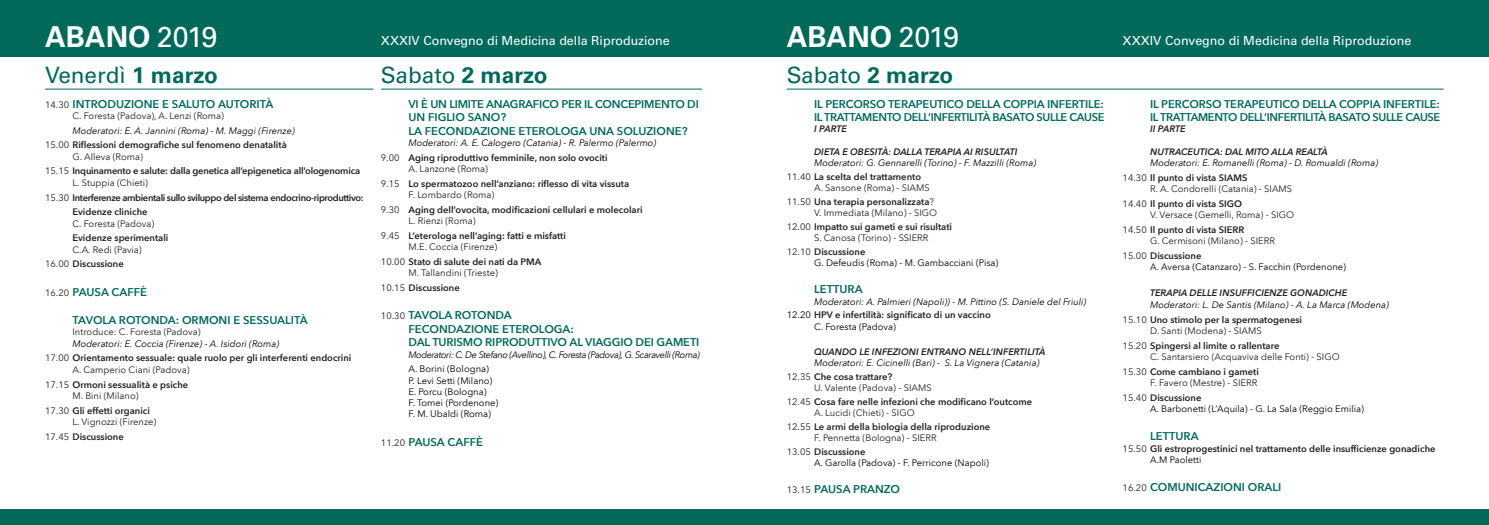
<style>
.page{position:relative;width:1489px;height:525px;background:#fff}
.page>*{position:absolute;margin:0;border:0;box-sizing:border-box;transform-origin:0 0}
.t1{font:700 28.75px "Univers LT Std";color:#fff}
.t2{font:22.5px "Univers LT Std";color:#00695c}
.t3{font:12.5px "Univers LT Std";color:#fff}
.t4{font:600 11.25px/13.5px "Avenir Next LT Pro";letter-spacing:-.01em;color:#00695c}
.t5{font:600 11.25px/13.5px "Avenir Next LT Pro";letter-spacing:-.03em;color:#00695c}
.t6{font:600 9.38px/11.2px "Avenir Next LT Pro";color:#231f20}
.t7{font:9.38px/11.2px "Avenir Next LT Pro";color:#231f20}
.t8{font:italic 9.38px/11.2px "Avenir Next LT Pro";color:#000}
.t9{font:9.38px/11.2px "Avenir Next LT Pro";color:#000}
.t10{font:600 9.38px/11.2px "Avenir Next LT Pro";letter-spacing:-.02em;color:#231f20}
.t11{font:600 9.38px "Avenir Next LT Pro";letter-spacing:-.04em;color:#231f20}
.t12{font:italic 9.38px "Avenir Next LT Pro";letter-spacing:-.04em;color:#000}
.t13{font:italic 600 9.38px "Avenir Next LT Pro";color:#231f20}
.s1{font-weight:400}
.s2{font-weight:700}
.s3{font-weight:400;font-size:9.38px;color:#231f20}
.s4{font-weight:600}
.s5{font-style:normal;color:#231f20}
.s6{font-weight:600;color:#231f20}
.s7{color:#231f20}
.s8{font-weight:400;color:#000}
</style>
<div class="page">
<div style="left:0;top:0;width:1488px;height:57px;background:#00695a"></div>
<div style="left:0;top:509px;width:1488px;height:15px;background:#00695a"></div>
<hr style="left:45px;top:89px;width:328px;height:1px;background:#00695c">
<hr style="left:381px;top:89px;width:321px;height:1px;background:#00695c">
<hr style="left:786px;top:89px;width:657px;height:1px;background:#00695c">
<p class="t1" style="left:45px;top:20px;width:174px">ABANO <span class="s1">2019</span></p>
<p class="t1" style="left:786px;top:20px;width:174px">ABANO <span class="s1">2019</span></p>
<p class="t2" style="left:45px;top:62px;width:174px">Venerdì <span class="s2">1 marzo</span></p>
<p class="t2" style="left:381px;top:62px;width:168px">Sabato <span class="s2">2 marzo</span></p>
<p class="t2" style="left:786px;top:62px;width:168px">Sabato <span class="s2">2 marzo</span></p>
<p class="t3" style="left:381px;top:33px;width:290px">XXXIV Convegno di Medicina della Riproduzione</p>
<p class="t3" style="left:1122px;top:33px;width:290px">XXXIV Convegno di Medicina della Riproduzione</p>
<p class="t4" style="left:45px;top:97px;width:230px"><span class="s3">14.30</span> INTRODUZIONE E SALUTO AUTORITÀ</p>
<p class="t7" style="left:72px;top:110px;width:153px">C. Foresta (Padova), A. Lenzi (Roma)</p>
<p class="t8" style="left:72px;top:125px;width:224px">Moderatori: E. A. Jannini (Roma) - M. Maggi (Firenze)</p>
<p class="t6" style="left:72px;top:139px;width:216px;text-indent:-27px"><span class="s1">15.00</span> Riflessioni demografiche sul fenomeno denatalità<br><span class="s1">G. Alleva (Roma)</span></p>
<p class="t10" style="left:72px;top:165px;width:289px;text-indent:-27px"><span class="s1">15.15</span> Inquinamento e salute: dalla genetica all’epigenetica all’ologenomica<br><span class="s1">L. Stuppia (Chieti)</span></p>
<p class="t11" style="left:45px;top:191px;width:320px"><span class="s1">15.30</span> Interferenze ambientali sullo sviluppo del sistema endocrino-riproduttivo:</p>
<p class="t7" style="left:72px;top:206px;width:83px"><span class="s4">Evidenze cliniche<br></span>C. Foresta (Padova)</p>
<p class="t6" style="left:72px;top:232px;width:97px">Evidenze sperimentali<br><span class="s1">C.A. Redi (Pavia)</span></p>
<p class="t6" style="left:45px;top:258px;width:80px"><span class="s1">16.00</span> Discussione</p>
<p class="t4" style="left:45px;top:285px;width:104px"><span class="s3">16.20</span> PAUSA CAFFÈ</p>
<p class="t4" style="left:72px;top:313px;width:237px">TAVOLA ROTONDA: ORMONI E SESSUALITÀ</p>
<p class="t8" style="left:72px;top:326px;width:208px"><span class="s5">Introduce: C. Foresta (Padova)<br></span>Moderatori: E. Coccia (Firenze) - A. Isidori (Roma)</p>
<p class="t6" style="left:72px;top:352px;width:280px;text-indent:-27px"><span class="s1">17.00</span> Orientamento sessuale: quale ruolo per gli interferenti endocrini<br><span class="s1">A. Camperio Ciani (Padova)</span></p>
<p class="t6" style="left:72px;top:378px;width:117px;text-indent:-27px"><span class="s1">17.15</span> Ormoni sessualità e psiche<br><span class="s1">M. Bini (Milano)</span></p>
<p class="t7" style="left:72px;top:404px;width:85px;text-indent:-27px">17.30 <span class="s4">Gli effetti organici<br></span>L. Vignozzi (Firenze)</p>
<p class="t6" style="left:45px;top:430px;width:80px"><span class="s1">17.45</span> Discussione</p>
<p class="t4" style="left:408px;top:97px;width:292px">VI È UN LIMITE ANAGRAFICO PER IL CONCEPIMENTO DI<br>UN FIGLIO SANO?<br>LA FECONDAZIONE ETEROLOGA UNA SOLUZIONE?</p>
<p class="t8" style="left:408px;top:137px;width:249px">Moderatori: A. E. Calogero (Catania) - R. Palermo (Palermo)</p>
<p class="t6" style="left:408px;top:151px;width:201px;text-indent:-27px"><span class="s1">9.00</span> Aging riproduttivo femminile, non solo ovociti<br><span class="s1">A. Lanzone (Roma)</span></p>
<p class="t6" style="left:408px;top:178px;width:222px;text-indent:-27px"><span class="s1">9.15</span> Lo spermatozoo nell’anziano: riflesso di vita vissuta<br><span class="s1">F. Lombardo (Roma)</span></p>
<p class="t6" style="left:408px;top:204px;width:236px;text-indent:-27px"><span class="s1">9.30</span> Aging dell’ovocita, modificazioni cellulari e molecolari<br><span class="s1">L. Rienzi (Roma)</span></p>
<p class="t6" style="left:408px;top:230px;width:159px;text-indent:-27px"><span class="s1">9.45</span> L’eterologa nell’aging: fatti e misfatti<br><span class="s1">M.E. Coccia (Firenze)</span></p>
<p class="t7" style="left:408px;top:256px;width:134px;text-indent:-27px">10.00 <span class="s4">Stato di salute dei nati da PMA<br></span>M. Tallandini (Trieste)</p>
<p class="t6" style="left:381px;top:282px;width:80px"><span class="s1">10.15</span> Discussione</p>
<p class="t4" style="left:408px;top:308px;width:292px;text-indent:-27px"><span class="s3">10.30</span> TAVOLA ROTONDA<br>FECONDAZIONE ETEROLOGA:<br>DAL TURISMO RIPRODUTTIVO AL VIAGGIO DEI GAMETI</p>
<p class="t12" style="left:408px;top:348px;width:293px">Moderatori: C. De Stefano (Avellino), C. Foresta (Padova), G. Scaravelli (Roma)</p>
<p class="t9" style="left:408px;top:363px;width:91px">A. Borini (Bologna)<br>P. Levi Setti (Milano)<br>E. Porcu (Bologna)<br>F. Tomei (Pordenone)<br>F. M. Ubaldi (Roma)</p>
<p class="t4" style="left:381px;top:435px;width:104px"><span class="s3">11.20</span> PAUSA CAFFÈ</p>
<p class="t5" style="left:814px;top:97px;width:292px">IL PERCORSO TERAPEUTICO DELLA COPPIA INFERTILE:<br>IL TRATTAMENTO DELL’INFERTILITÀ BASATO SULLE CAUSE</p>
<p class="t13" style="left:814px;top:123px;width:34px">I PARTE</p>
<p class="t8" style="left:814px;top:146px;width:224px"><span class="s6">DIETA E OBESITÀ: DALLA TERAPIA AI RISULTATI<br></span>Moderatori: G. Gennarelli (Torino) - F. Mazzilli (Roma)</p>
<p class="t7" style="left:814px;top:171px;width:117px;text-indent:-27px">11.40 <span class="s4">La scelta del trattamento<br></span>A. Sansone (Roma) - SIAMS</p>
<p class="t7" style="left:814px;top:196px;width:124px;text-indent:-27px">11.50 <span class="s4">Una terapia personalizzata</span>?<br>V. Immediata (Milano) - SIGO</p>
<p class="t6" style="left:786px;top:221px;width:167px;text-align:center"><span class="s1">12.00</span> Impatto sui gameti e sui risultati<br><span class="s1">S. Canosa (Torino) - SSIERR</span></p>
<p class="t9" style="left:814px;top:246px;width:186px;text-indent:-28px"><span class="s7">12.10</span> <span class="s6">Discussione<br></span>G. Defeudis (Roma) - M. Gambacciani (Pisa)</p>
<p class="t4" style="left:814px;top:282px;width:50px">LETTURA</p>
<p class="t8" style="left:814px;top:295px;width:274px">Moderatori: A. Palmieri (Napoli)) - M. Pittino (S. Daniele del Friuli)</p>
<p class="t6" style="left:814px;top:309px;width:178px;text-indent:-27px"><span class="s8">12.20</span> HPV e infertilità: significato di un vaccino<br><span class="s8">C. Foresta (Padova)</span></p>
<p class="t8" style="left:814px;top:345px;width:233px"><span class="s6">QUANDO LE INFEZIONI ENTRANO NELL’INFERTILITÀ<br></span>Moderatori: E. Cicinelli (Bari) - S. La Vignera (Catania)</p>
<p class="t7" style="left:814px;top:370px;width:119px;text-indent:-27px">12.35 <span class="s4">Che cosa trattare?<br></span>U. Valente (Padova) - SIAMS</p>
<p class="t6" style="left:814px;top:395px;width:219px;text-indent:-27px"><span class="s1">12.45</span> Cosa fare nelle infezioni che modificano l’outcome<br><span class="s1">A. Lucidi (Chieti) - SIGO</span></p>
<p class="t6" style="left:814px;top:420px;width:177px;text-indent:-27px"><span class="s1">12.55</span> Le armi della biologia della riproduzione<br><span class="s1">F. Pennetta (Bologna) - SIERR</span></p>
<p class="t9" style="left:814px;top:445px;width:176px;text-indent:-28px"><span class="s7">13.05</span> <span class="s6">Discussione<br></span>A. Garolla (Padova) - F. Perricone (Napoli)</p>
<p class="t4" style="left:786px;top:482px;width:115px"><span class="s3">13.15</span> PAUSA PRANZO</p>
<p class="t5" style="left:1150px;top:97px;width:292px">IL PERCORSO TERAPEUTICO DELLA COPPIA INFERTILE:<br>IL TRATTAMENTO DELL’INFERTILITÀ BASATO SULLE CAUSE</p>
<p class="t13" style="left:1150px;top:123px;width:37px">II PARTE</p>
<p class="t8" style="left:1150px;top:146px;width:229px"><span class="s6">NUTRACEUTICA: DAL MITO ALLA REALTÀ<br></span>Moderatori: E. Romanelli (Roma) - D. Romualdi (Roma)</p>
<p class="t7" style="left:1150px;top:172px;width:143px;text-indent:-27px">14.30 <span class="s4">Il punto di vista SIAMS<br></span>R. A. Condorelli (Catania) - SIAMS</p>
<p class="t7" style="left:1150px;top:198px;width:145px;text-indent:-27px">14.40 <span class="s4">Il punto di vista SIGO<br></span>V. Versace (Gemelli, Roma) - SIGO</p>
<p class="t7" style="left:1150px;top:224px;width:126px;text-indent:-27px">14.50 <span class="s4">Il punto di vista SIERR<br></span>G. Cermisoni (Milano) - SIERR</p>
<p class="t9" style="left:1150px;top:250px;width:197px;text-indent:-28px"><span class="s7">15.00</span> <span class="s6">Discussione<br></span>A. Aversa (Catanzaro) - S. Facchin (Pordenone)</p>
<p class="t8" style="left:1150px;top:287px;width:240px"><span class="s6">TERAPIA DELLE INSUFFICIENZE GONADICHE<br></span>Moderatori: L. De Santis (Milano) - A. La Marca (Modena)</p>
<p class="t6" style="left:1150px;top:313px;width:153px;text-indent:-27px"><span class="s1">15.10</span> Uno stimolo per la spermatogenesi<br><span class="s1">D. Santi (Modena) - SIAMS</span></p>
<p class="t7" style="left:1150px;top:339px;width:191px;text-indent:-27px">15.20 <span class="s4">Spingersi al limite o rallentare<br></span>C. Santarsiero (Acquaviva delle Fonti) - SIGO</p>
<p class="t7" style="left:1122px;top:365px;width:138px;text-align:right">15.30 <span class="s4">Come cambiano i gameti<br></span>F. Favero (Mestre) - SIERR</p>
<p class="t9" style="left:1150px;top:391px;width:215px;text-indent:-28px"><span class="s7">15.40</span> <span class="s6">Discussione<br></span>A. Barbonetti (L’Aquila) - G. La Sala (Reggio Emilia)</p>
<p class="t4" style="left:1150px;top:429px;width:50px">LETTURA</p>
<p class="t6" style="left:1150px;top:442px;width:287px;text-indent:-27px"><span class="s1">15.50</span> Gli estroprogestinici nel trattamento delle insufficienze gonadiche<br><span class="s8">A.M Paoletti</span></p>
<p class="t4" style="left:1122px;top:480px;width:160px"><span class="s3">16.20</span> COMUNICAZIONI ORALI</p>
</div>
